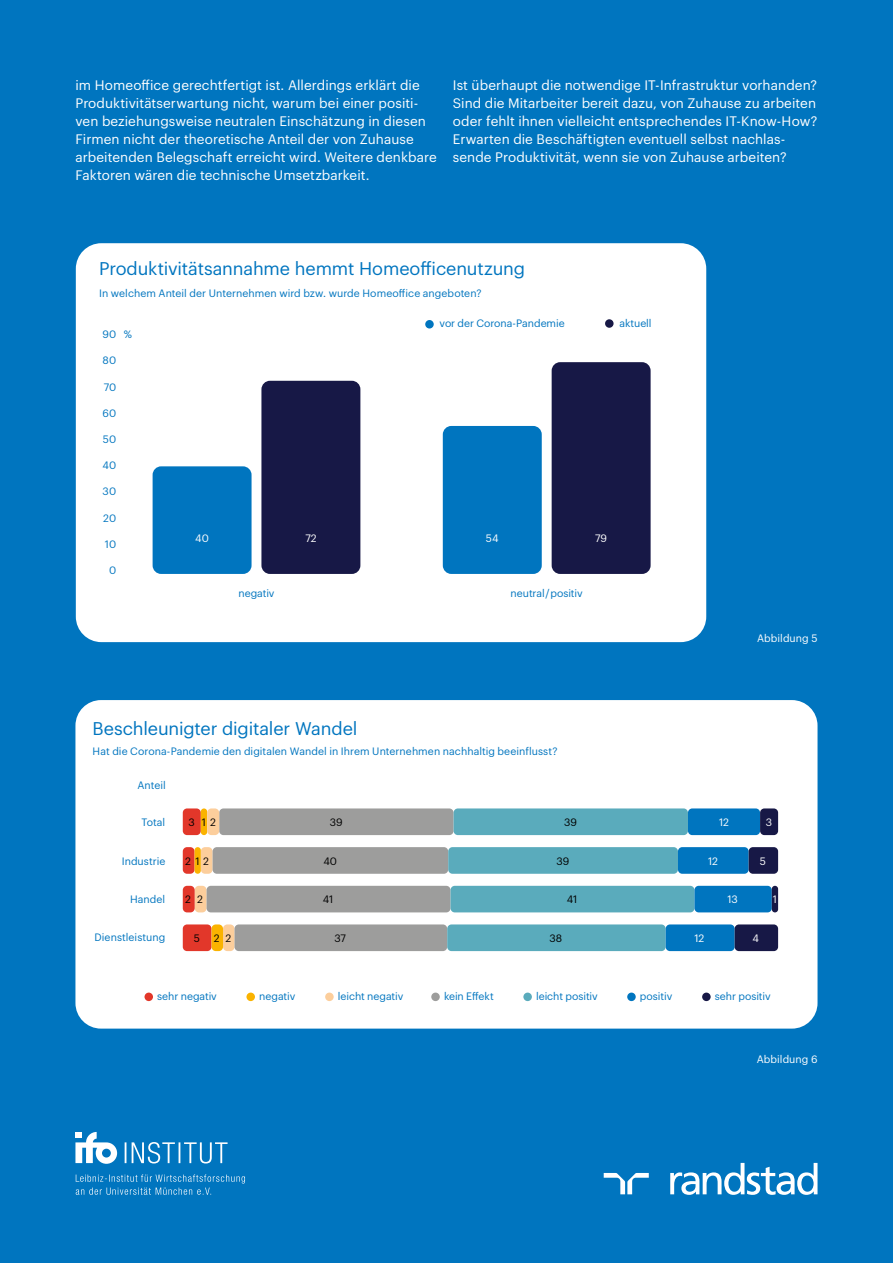
<style>
.page{position:relative;width:893px;height:1263px;background:#0075bf}
.page>*{position:absolute;margin:0;border:0;box-sizing:border-box;transform-origin:0 0}
.t1{font:18px "Graphik LCG";letter-spacing:-.01em;color:#0075bf}
.t2{font:13.5px/18px "Graphik LCG";letter-spacing:.005em;color:#fff}
.t3{font:10.5px "Graphik LCG";color:#0075bf}
.t4{font:10.5px "Graphik LCG";color:#fff}
.t5{font:10.5px "Graphik LCG";letter-spacing:-.005em;color:#000}
</style>
<div class="page">
<div style="left:76px;top:243px;width:630px;height:399px;background:#fff;border-radius:26px"></div>
<div style="left:75px;top:700px;width:742px;height:328px;background:#fff;border-radius:26px"></div>
<svg style="left:604px;top:1173px;width:45px;height:21px"></svg>
<svg style="left:670px;top:1163px;width:147px;height:32px"></svg>
<div style="left:153px;top:466px;width:99px;height:108px;background:#0075bf;border-radius:9px"></div>
<div style="left:443px;top:426px;width:99px;height:148px;background:#0075bf;border-radius:9px"></div>
<div style="left:261px;top:381px;width:99px;height:193px;background:#171846;border-radius:9px"></div>
<div style="left:552px;top:362px;width:99px;height:212px;background:#171846;border-radius:9px"></div>
<div style="left:425px;top:320px;width:9px;height:8px;background:#0075bf;border-radius:50%"></div>
<div style="left:605px;top:319px;width:9px;height:9px;background:#171846;border-radius:50%"></div>
<div style="left:183px;top:808px;width:18px;height:27px;background:#e2372a;border-radius:4px"></div>
<div style="left:201px;top:808px;width:6px;height:27px;background:#fab300;border-radius:3px"></div>
<div style="left:219px;top:808px;width:235px;height:27px;background:#9d9d9c;border-radius:4px"></div>
<div style="left:454px;top:808px;width:234px;height:27px;background:#5aabbc;border-radius:4px"></div>
<div style="left:688px;top:808px;width:72px;height:27px;background:#0075bf;border-radius:4px"></div>
<div style="left:760px;top:808px;width:18px;height:27px;background:#171846;border-radius:4px"></div>
<div style="left:207px;top:808px;width:12px;height:27px;background:#fcce9c;border-radius:4px"></div>
<div style="left:201px;top:847px;width:12px;height:27px;background:#fcce9c;border-radius:4px"></div>
<div style="left:195px;top:886px;width:12px;height:26px;background:#fcce9c;border-radius:4px"></div>
<div style="left:223px;top:924px;width:12px;height:27px;background:#fcce9c;border-radius:4px"></div>
<div style="left:183px;top:847px;width:12px;height:27px;background:#e2372a;border-radius:4px"></div>
<div style="left:195px;top:847px;width:6px;height:27px;background:#fab300;border-radius:3px"></div>
<div style="left:213px;top:847px;width:235px;height:27px;background:#9d9d9c;border-radius:4px"></div>
<div style="left:448px;top:847px;width:230px;height:27px;background:#5aabbc;border-radius:4px"></div>
<div style="left:678px;top:847px;width:71px;height:27px;background:#0075bf;border-radius:4px"></div>
<div style="left:749px;top:847px;width:29px;height:27px;background:#171846;border-radius:4px"></div>
<div style="left:183px;top:886px;width:12px;height:26px;background:#e2372a;border-radius:4px"></div>
<div style="left:207px;top:886px;width:243px;height:26px;background:#9d9d9c;border-radius:4px"></div>
<div style="left:450px;top:886px;width:244px;height:26px;background:#5aabbc;border-radius:4px"></div>
<div style="left:694px;top:886px;width:78px;height:26px;background:#0075bf;border-radius:4px"></div>
<div style="left:772px;top:886px;width:6px;height:26px;background:#171846;border-radius:3px"></div>
<div style="left:183px;top:924px;width:29px;height:27px;background:#e2372a;border-radius:4px"></div>
<div style="left:212px;top:924px;width:11px;height:27px;background:#fab300;border-radius:4px"></div>
<div style="left:235px;top:924px;width:212px;height:27px;background:#9d9d9c;border-radius:4px"></div>
<div style="left:447px;top:924px;width:219px;height:27px;background:#5aabbc;border-radius:4px"></div>
<div style="left:666px;top:924px;width:69px;height:27px;background:#0075bf;border-radius:4px"></div>
<div style="left:735px;top:924px;width:43px;height:27px;background:#171846;border-radius:4px"></div>
<div style="left:702px;top:992px;width:9px;height:9px;background:#171846;border-radius:50%"></div>
<div style="left:325px;top:992px;width:9px;height:9px;background:#fcce9c;border-radius:50%"></div>
<div style="left:523px;top:992px;width:9px;height:9px;background:#5aabbc;border-radius:50%"></div>
<div style="left:145px;top:992px;width:8px;height:9px;background:#e2372a;border-radius:50%"></div>
<div style="left:431px;top:992px;width:9px;height:9px;background:#9d9d9c;border-radius:50%"></div>
<svg style="left:627px;top:992px;width:9px;height:9px"></svg>
<div style="left:246px;top:992px;width:9px;height:9px;background:#fab300;border-radius:50%"></div>
<svg style="left:125px;top:1142px;width:103px;height:21px"></svg>
<svg style="left:75px;top:1132px;width:42px;height:32px"></svg>
<svg style="left:76px;top:1174px;width:169px;height:21px"></svg>
<p class="t2" style="left:75px;top:75px;width:363px">im Homeoffice gerechtfertigt ist. Allerdings erklärt die Produktivitätserwartung nicht, warum bei einer positi&shy;ven beziehungsweise neutralen Einschätzung in diesen Firmen nicht der theoretische Anteil der von Zuhause arbeitenden Belegschaft erreicht wird. Weitere denkbare Faktoren wären die technische Umsetzbarkeit.</p>
<p class="t2" style="left:453px;top:75px;width:366px">Ist überhaupt die notwendige IT-Infrastruktur vorhanden?<br>Sind die Mitarbeiter bereit dazu, von Zuhause zu arbeiten oder fehlt ihnen vielleicht entsprechendes IT-Know-How?<br>Erwarten die Beschäftigten eventuell selbst nachlas&shy;sende Produktivität, wenn sie von Zuhause arbeiten?</p>
<h1 class="t1" style="left:99px;top:255px;width:427px">Produktivitätsannahme hemmt Homeofficenutzung</h1>
<p class="t3" style="left:99px;top:285px;width:384px">In welchem Anteil der Unternehmen wird bzw. wurde Homeoffice angeboten?</p>
<p class="t3" style="left:102px;top:326px;width:15px">90</p>
<p class="t3" style="left:103px;top:353px;width:15px">80</p>
<p class="t3" style="left:104px;top:379px;width:14px">70</p>
<p class="t3" style="left:102px;top:405px;width:15px">60</p>
<p class="t3" style="left:103px;top:431px;width:15px">50</p>
<p class="t3" style="left:102px;top:457px;width:15px">40</p>
<p class="t3" style="left:103px;top:484px;width:15px">30</p>
<p class="t3" style="left:103px;top:510px;width:15px">20</p>
<p class="t3" style="left:105px;top:536px;width:13px">10</p>
<p class="t3" style="left:109px;top:562px;width:9px">0</p>
<p class="t3" style="left:440px;top:316px;width:127px">vor der Corona-Pandemie</p>
<p class="t3" style="left:619px;top:316px;width:34px">aktuell</p>
<p class="t3" style="left:124px;top:326px;width:10px">%</p>
<p class="t4" style="left:195px;top:530px;width:15px">40</p>
<p class="t4" style="left:305px;top:530px;width:13px">72</p>
<p class="t4" style="left:486px;top:530px;width:14px">54</p>
<p class="t4" style="left:595px;top:530px;width:13px">79</p>
<p class="t3" style="left:238px;top:585px;width:38px">negativ</p>
<p class="t3" style="left:511px;top:585px;width:74px">neutral/positiv</p>
<h1 class="t1" style="left:93px;top:715px;width:266px">Beschleunigter digitaler Wandel</h1>
<p class="t3" style="left:93px;top:743px;width:466px">Hat die Corona-Pandemie den digitalen Wandel in Ihrem Unternehmen nachhaltig beeinflusst?</p>
<p class="t4" style="left:757px;top:630px;width:62px">Abbildung 5</p>
<p class="t3" style="left:137px;top:777px;width:30px">Anteil</p>
<p class="t3" style="left:141px;top:815px;width:25px">Total</p>
<p class="t3" style="left:122px;top:853px;width:45px">Industrie</p>
<p class="t3" style="left:130px;top:891px;width:37px">Handel</p>
<p class="t3" style="left:94px;top:929px;width:72px">Dienstleistung</p>
<p class="t5" style="left:189px;top:814px;width:29px">3 12</p>
<p class="t5" style="left:330px;top:814px;width:14px">39</p>
<p class="t5" style="left:564px;top:814px;width:14px">39</p>
<p class="t4" style="left:719px;top:814px;width:11px">12</p>
<p class="t4" style="left:766px;top:814px;width:8px">3</p>
<p class="t5" style="left:185px;top:853px;width:25px">2 1 2</p>
<p class="t5" style="left:197px;top:892px;width:7px">2</p>
<p class="t5" style="left:225px;top:930px;width:7px">2</p>
<p class="t5" style="left:324px;top:853px;width:15px">40</p>
<p class="t5" style="left:557px;top:853px;width:14px">39</p>
<p class="t4" style="left:708px;top:853px;width:11px">12</p>
<p class="t4" style="left:760px;top:853px;width:8px">5</p>
<p class="t5" style="left:185px;top:892px;width:7px">2</p>
<p class="t5" style="left:323px;top:892px;width:12px">41</p>
<p class="t5" style="left:567px;top:892px;width:12px">41</p>
<p class="t4" style="left:727px;top:892px;width:12px">13</p>
<p class="t4" style="left:773px;top:892px;width:6px">1</p>
<p class="t5" style="left:194px;top:930px;width:8px">5</p>
<p class="t5" style="left:214px;top:930px;width:7px">2</p>
<p class="t5" style="left:334px;top:930px;width:13px">37</p>
<p class="t5" style="left:550px;top:930px;width:14px">38</p>
<p class="t4" style="left:694px;top:930px;width:11px">12</p>
<p class="t4" style="left:752px;top:930px;width:8px">4</p>
<p class="t3" style="left:157px;top:988px;width:61px">sehr negativ</p>
<p class="t3" style="left:259px;top:988px;width:38px">negativ</p>
<p class="t3" style="left:338px;top:988px;width:67px">leicht negativ</p>
<p class="t3" style="left:444px;top:988px;width:51px">kein Effekt</p>
<p class="t3" style="left:536px;top:988px;width:63px">leicht positiv</p>
<p class="t3" style="left:640px;top:988px;width:34px">positiv</p>
<p class="t3" style="left:715px;top:988px;width:57px">sehr positiv</p>
<p class="t4" style="left:757px;top:1051px;width:62px">Abbildung 6</p>
</div>
